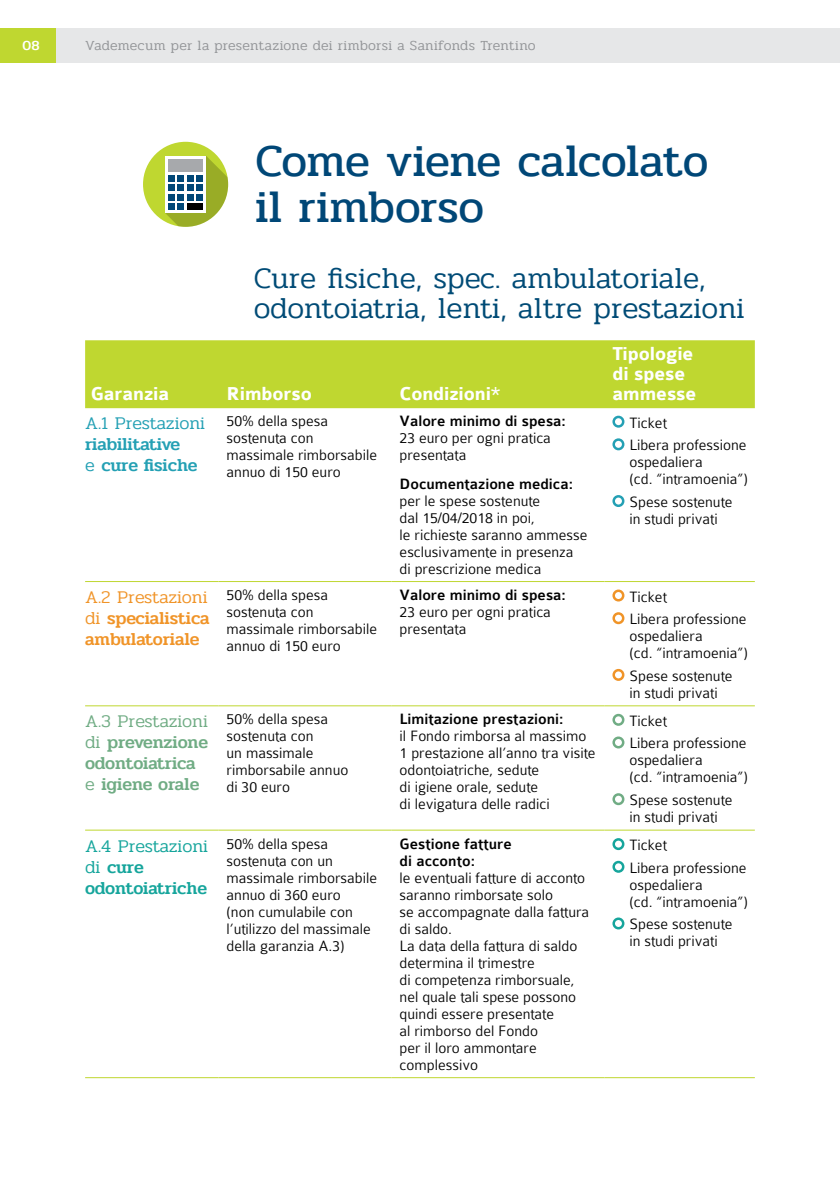
<style>
.page{position:relative;width:840px;height:1191px;background:#fff}
.page>*{position:absolute;margin:0;border:0;box-sizing:border-box;transform-origin:0 0}
.t1{font:46px/46px "Pridi";letter-spacing:-.01em;color:#004777}
.t2{font:300 30px/30px "Pridi";color:#004b76}
.t3{font:700 20px/20px "Colaborate";letter-spacing:-.005em;color:#fff}
.t4{font:500 18px/21px "Pridi";letter-spacing:-.005em;color:#70ac84}
.t5{font:500 18px/21px "Pridi";letter-spacing:-.005em;color:#f09428;text-align:justify}
.t6{font:500 18px/21px "Pridi";letter-spacing:-.005em;color:#16a59c}
.t7{font:500 18px/21px "Pridi";letter-spacing:-.005em;color:#24a0b4}
.t8{font:300 18px "Pridi";letter-spacing:-.005em;color:#24a0b4}
.t9{font:300 16px/17px "Colaborate";color:#000}
.t10{font:500 16px/17px "Colaborate";color:#000}
.t11{font:300 14px "Pridi";letter-spacing:.015em;color:#939598}
.t12{font:500 14px "Pridi";color:#fff}
.s1{font-weight:300}
</style>
<div class="page">
<div style="left:0;top:28px;width:57px;height:34px;background:#bfd730"></div>
<div style="left:57px;top:28px;width:782px;height:34px;background:#e6e7e8"></div>
<div style="left:85px;top:340px;width:669px;height:68px;background:#bfd730"></div>
<hr style="left:85px;top:581px;width:133px;height:1px;background:#bfd730">
<hr style="left:218px;top:581px;width:173px;height:1px;background:#bfd730">
<hr style="left:391px;top:581px;width:213px;height:1px;background:#bfd730">
<hr style="left:604px;top:581px;width:150px;height:1px;background:#bfd730">
<hr style="left:85px;top:705px;width:133px;height:1px;background:#bfd730">
<hr style="left:218px;top:705px;width:173px;height:1px;background:#bfd730">
<hr style="left:391px;top:705px;width:213px;height:1px;background:#bfd730">
<hr style="left:604px;top:705px;width:150px;height:1px;background:#bfd730">
<hr style="left:85px;top:829px;width:133px;height:1px;background:#bfd730">
<hr style="left:218px;top:829px;width:173px;height:1px;background:#bfd730">
<hr style="left:391px;top:829px;width:213px;height:1px;background:#bfd730">
<hr style="left:604px;top:829px;width:150px;height:1px;background:#bfd730">
<hr style="left:85px;top:1077px;width:133px;height:1px;background:#bfd730">
<hr style="left:218px;top:1077px;width:173px;height:1px;background:#bfd730">
<hr style="left:391px;top:1077px;width:213px;height:1px;background:#bfd730">
<hr style="left:604px;top:1077px;width:150px;height:1px;background:#bfd730">
<div style="left:612px;top:416px;width:12px;height:12px;border:2px solid #24a0b4;border-radius:50%"></div>
<div style="left:612px;top:438px;width:12px;height:12px;border:2px solid #24a0b4;border-radius:50%"></div>
<div style="left:612px;top:495px;width:12px;height:12px;border:2px solid #24a0b4;border-radius:50%"></div>
<div style="left:612px;top:589px;width:12px;height:12px;border:2px solid #f09428;border-radius:50%"></div>
<div style="left:612px;top:612px;width:12px;height:12px;border:2px solid #f09428;border-radius:50%"></div>
<div style="left:612px;top:669px;width:12px;height:12px;border:2px solid #f09428;border-radius:50%"></div>
<div style="left:612px;top:714px;width:12px;height:12px;border:2px solid #70ac84;border-radius:50%"></div>
<div style="left:612px;top:736px;width:12px;height:12px;border:2px solid #70ac84;border-radius:50%"></div>
<div style="left:612px;top:793px;width:12px;height:12px;border:2px solid #70ac84;border-radius:50%"></div>
<div style="left:612px;top:838px;width:12px;height:12px;border:2px solid #16a59c;border-radius:50%"></div>
<div style="left:612px;top:860px;width:12px;height:12px;border:2px solid #16a59c;border-radius:50%"></div>
<div style="left:612px;top:917px;width:12px;height:12px;border:2px solid #16a59c;border-radius:50%"></div>
<div style="left:143px;top:142px;width:85px;height:85px;background:#bfd730;border-radius:50%"></div>
<svg style="left:165px;top:156px;width:63px;height:71px"></svg>
<div style="left:196px;top:194px;width:7px;height:6px;background:#004777"></div>
<div style="left:168px;top:203px;width:6px;height:7px;background:#004777"></div>
<div style="left:178px;top:203px;width:6px;height:7px;background:#004777"></div>
<div style="left:187px;top:203px;width:16px;height:7px;background:#000"></div>
<div style="left:168px;top:159px;width:35px;height:12px;background:#a7a9ac"></div>
<p class="t12" style="left:23px;top:35px;width:19px">08</p>
<p class="t11" style="left:85px;top:36px;width:452px">Vademecum per la presentazione dei rimborsi a Sanifonds Trentino</p>
<h1 class="t1" style="left:255px;top:139px;width:454px">Come viene calcolato il rimborso</h1>
<h2 class="t2" style="left:254px;top:263px;width:492px">Cure fisiche, spec. ambulatoriale, odontoiatria, lenti, altre prestazioni</h2>
<p class="t3" style="left:91px;top:384px;width:80px">Garanzia</p>
<p class="t3" style="left:226px;top:384px;width:87px">Rimborso</p>
<p class="t3" style="left:399px;top:384px;width:102px">Condizioni*</p>
<p class="t8" style="left:85px;top:410px;width:121px">A.1 Prestazioni</p>
<p class="t7" style="left:85px;top:434px;width:114px">riabilitative<br><span class="s1">e</span> cure fisiche</p>
<p class="t9" style="left:226px;top:413px;width:152px">50% della spesa sostenuta con massimale rimborsabile annuo di 150 euro</p>
<p class="t10" style="left:399px;top:413px;width:168px">Valore minimo di spesa:</p>
<p class="t9" style="left:399px;top:430px;width:153px">23 euro per ogni pratica presentata</p>
<p class="t10" style="left:399px;top:475px;width:175px">Documentazione medica:</p>
<p class="t9" style="left:399px;top:492px;width:189px">per le spese sostenute<br>dal 15/04/2018 in poi,<br>le richieste saranno ammesse esclusivamente in presenza di prescrizione medica</p>
<p class="t5" style="left:85px;top:587px;width:126px"><span class="s1">A.2 Prestazioni di</span> specialistica ambulatoriale</p>
<p class="t9" style="left:226px;top:586px;width:152px">50% della spesa sostenuta con massimale rimborsabile annuo di 150 euro</p>
<p class="t10" style="left:399px;top:587px;width:168px">Valore minimo di spesa:</p>
<p class="t9" style="left:399px;top:603px;width:153px">23 euro per ogni pratica presentata</p>
<p class="t4" style="left:85px;top:711px;width:124px"><span class="s1">A.3 Prestazioni di</span> prevenzione odontoiatrica <span class="s1">e</span> igiene orale</p>
<p class="t9" style="left:226px;top:711px;width:123px">50% della spesa sostenuta con<br>un massimale rimborsabile annuo di 30 euro</p>
<p class="t10" style="left:399px;top:711px;width:165px">Limitazione prestazioni:</p>
<p class="t9" style="left:399px;top:728px;width:197px">il Fondo rimborsa al massimo<br>1 prestazione all’anno tra visite odontoiatriche, sedute<br>di igiene orale, sedute<br>di levigatura delle radici</p>
<p class="t6" style="left:85px;top:835px;width:124px"><span class="s1">A.4 Prestazioni di</span> cure odontoiatriche</p>
<p class="t9" style="left:226px;top:835px;width:152px">50% della spesa sostenuta con un massimale rimborsabile annuo di 360 euro<br>(non cumulabile con l’utilizzo del massimale della garanzia A.3)</p>
<p class="t10" style="left:399px;top:835px;width:114px">Gestione fatture di acconto:</p>
<p class="t9" style="left:399px;top:869px;width:191px">le eventuali fatture di acconto saranno rimborsate solo<br>se accompagnate dalla fattura di saldo.<br>La data della fattura di saldo determina il trimestre<br>di competenza rimborsuale, nel quale tali spese possono quindi essere presentate<br>al rimborso del Fondo<br>per il loro ammontare complessivo</p>
<p class="t3" style="left:612px;top:344px;width:85px">Tipologie di spese ammesse</p>
<p class="t9" style="left:629px;top:411px;width:119px;line-height:22.6px">Ticket<br>Libera professione</p>
<p class="t9" style="left:629px;top:454px;width:120px">ospedaliera<br>(cd. “intramoenia”)</p>
<p class="t9" style="left:629px;top:493px;width:104px">Spese sostenute in studi privati</p>
<p class="t9" style="left:629px;top:585px;width:119px;line-height:22.6px">Ticket<br>Libera professione</p>
<p class="t9" style="left:629px;top:627px;width:120px">ospedaliera<br>(cd. “intramoenia”)</p>
<p class="t9" style="left:629px;top:667px;width:104px">Spese sostenute in studi privati</p>
<p class="t9" style="left:629px;top:709px;width:119px;line-height:22.6px">Ticket<br>Libera professione</p>
<p class="t9" style="left:629px;top:752px;width:120px">ospedaliera<br>(cd. “intramoenia”)</p>
<p class="t9" style="left:629px;top:791px;width:104px">Spese sostenute in studi privati</p>
<p class="t9" style="left:629px;top:833px;width:119px;line-height:22.6px">Ticket<br>Libera professione</p>
<p class="t9" style="left:629px;top:876px;width:120px">ospedaliera<br>(cd. “intramoenia”)</p>
<p class="t9" style="left:629px;top:916px;width:104px">Spese sostenute in studi privati</p>
</div>
